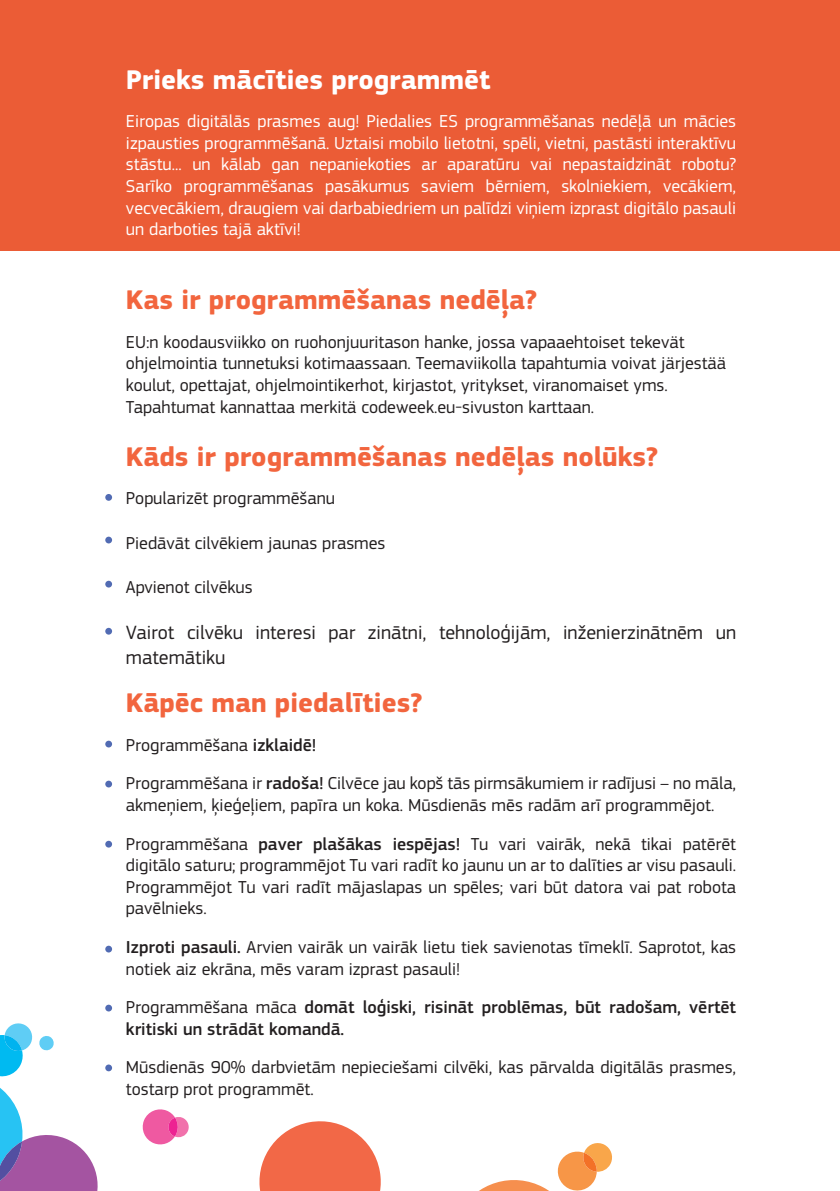
<style>
.page{position:relative;width:840px;height:1191px;background:#fff}
.page>*{position:absolute;margin:0;border:0;box-sizing:border-box;transform-origin:0 0}
.Titre{font:700 28px "EC Square Sans Pro";color:#f2653e}
.Titre-2{font:700 28px "EC Square Sans Pro";color:#fff}
.Texte{font:20px/24px "EC Square Sans Pro";color:#231f20}
.Texte-2{font:18px/21.6px "EC Square Sans Pro";color:#231f20}
.Texte-3{font:18px/21.6px "EC Square Sans Pro";color:#fff;text-align:justify}
.Titre-3{font:18px/21.6px "EC Square Sans Pro";color:#231f20}
.Texte-4{font:500 18px/21.6px "EC Square Sans Pro";color:#231f20}
.s1{font-weight:500}
.s2{font-weight:400}
</style>
<div class="page">
<div style="left:0;top:0;width:839px;height:250px;background:#eb5c36"></div>
<svg style="left:259px;top:1121px;width:122px;height:70px"></svg>
<svg style="left:142px;top:1109px;width:47px;height:36px"></svg>
<svg style="left:0;top:1023px;width:98px;height:168px"></svg>
<svg style="left:479px;top:1143px;width:133px;height:48px"></svg>
<div style="left:105px;top:494px;width:7px;height:7px;background:#516bb3;border-radius:50%"></div>
<div style="left:105px;top:740px;width:7px;height:7px;background:#516bb3;border-radius:50%"></div>
<div style="left:105px;top:536px;width:7px;height:7px;background:#516bb3;border-radius:50%"></div>
<div style="left:105px;top:780px;width:7px;height:7px;background:#516bb3;border-radius:50%"></div>
<div style="left:105px;top:581px;width:7px;height:6px;background:#516bb3;border-radius:50%"></div>
<div style="left:105px;top:840px;width:7px;height:7px;background:#516bb3;border-radius:50%"></div>
<div style="left:105px;top:945px;width:7px;height:7px;background:#516bb3;border-radius:50%"></div>
<div style="left:105px;top:628px;width:7px;height:6px;background:#516bb3;border-radius:50%"></div>
<div style="left:105px;top:1064px;width:7px;height:7px;background:#516bb3;border-radius:50%"></div>
<div style="left:105px;top:1004px;width:7px;height:7px;background:#516bb3;border-radius:50%"></div>
<p class="Titre-2" style="left:126px;top:63px;width:366px">Prieks mācīties programmēt</p>
<p class="Texte-3" style="left:126px;top:111px;width:611px">Eiropas digitālās prasmes aug! Piedalies ES programmēšanas nedēļā un mācies izpausties programmēšanā. Uztaisi mobilo lietotni, spēli, vietni, pastāsti interaktīvu stāstu... un kālab gan nepaniekoties ar aparatūru vai nepastaidzināt robotu?<br>Sarīko programmēšanas pasākumus saviem bērniem, skolniekiem, vecākiem, vecvecākiem, draugiem vai darbabiedriem un palīdzi viņiem izprast digitālo pasauli un darboties tajā aktīvi!</p>
<p class="Titre" style="left:126px;top:283px;width:413px">Kas ir programmēšanas nedēļa?</p>
<p class="Titre-3" style="left:126px;top:331px;width:601px">EU:n koodausviikko on ruohonjuuritason hanke, jossa vapaaehtoiset tekevät ohjelmointia tunnetuksi kotimaassaan. Teemaviikolla tapahtumia voivat järjestää koulut, opettajat, ohjelmointikerhot, kirjastot, yritykset, viranomaiset yms.<br>Tapahtumat kannattaa merkitä codeweek.eu-sivuston karttaan.</p>
<p class="Titre" style="left:126px;top:439px;width:533px">Kāds ir programmēšanas nedēļas nolūks?</p>
<p class="Texte-2" style="left:126px;top:487px;width:210px">Popularizēt programmēšanu</p>
<p class="Texte-2" style="left:126px;top:532px;width:261px">Piedāvāt cilvēkiem jaunas prasmes</p>
<p class="Texte-2" style="left:126px;top:576px;width:128px">Apvienot cilvēkus</p>
<p class="Texte" style="left:126px;top:621px;width:611px">Vairot cilvēku interesi par zinātni, tehnoloģijām, inženierzinātnēm un matemātiku</p>
<p class="Titre" style="left:126px;top:686px;width:298px">Kāpēc man piedalīties?</p>
<p class="Texte-2" style="left:126px;top:734px;width:192px">Programmēšana <span class="s1">izklaidē!</span></p>
<p class="Texte-2" style="left:126px;top:772px;width:611px">Programmēšana ir <span class="s1">radoša!</span> Cilvēce jau kopš tās pirmsākumiem ir radījusi – no māla, akmeņiem, ķieģeļiem, papīra un koka. Mūsdienās mēs radām arī programmējot.</p>
<p class="Texte-2" style="left:126px;top:833px;width:611px;text-align:justify">Programmēšana <span class="s1">paver plašākas iespējas!</span> Tu vari vairāk, nekā tikai patērēt digitālo saturu; programmējot Tu vari radīt ko jaunu un ar to dalīties ar visu pasauli.<br>Programmējot Tu vari radīt mājaslapas un spēles; vari būt datora vai pat robota pavēlnieks.</p>
<p class="Texte-2" style="left:126px;top:936px;width:611px"><span class="s1">Izproti pasauli.</span> Arvien vairāk un vairāk lietu tiek savienotas tīmeklī. Saprotot, kas notiek aiz ekrāna, mēs varam izprast pasauli!</p>
<p class="Texte-4" style="left:126px;top:996px;width:611px"><span class="s2">Programmēšana māca</span> domāt loģiski, risināt problēmas, būt radošam, vērtēt kritiski un strādāt komandā.</p>
<p class="Texte-2" style="left:126px;top:1056px;width:611px">Mūsdienās 90% darbvietām nepieciešami cilvēki, kas pārvalda digitālās prasmes, tostarp prot programmēt.</p>
</div>
